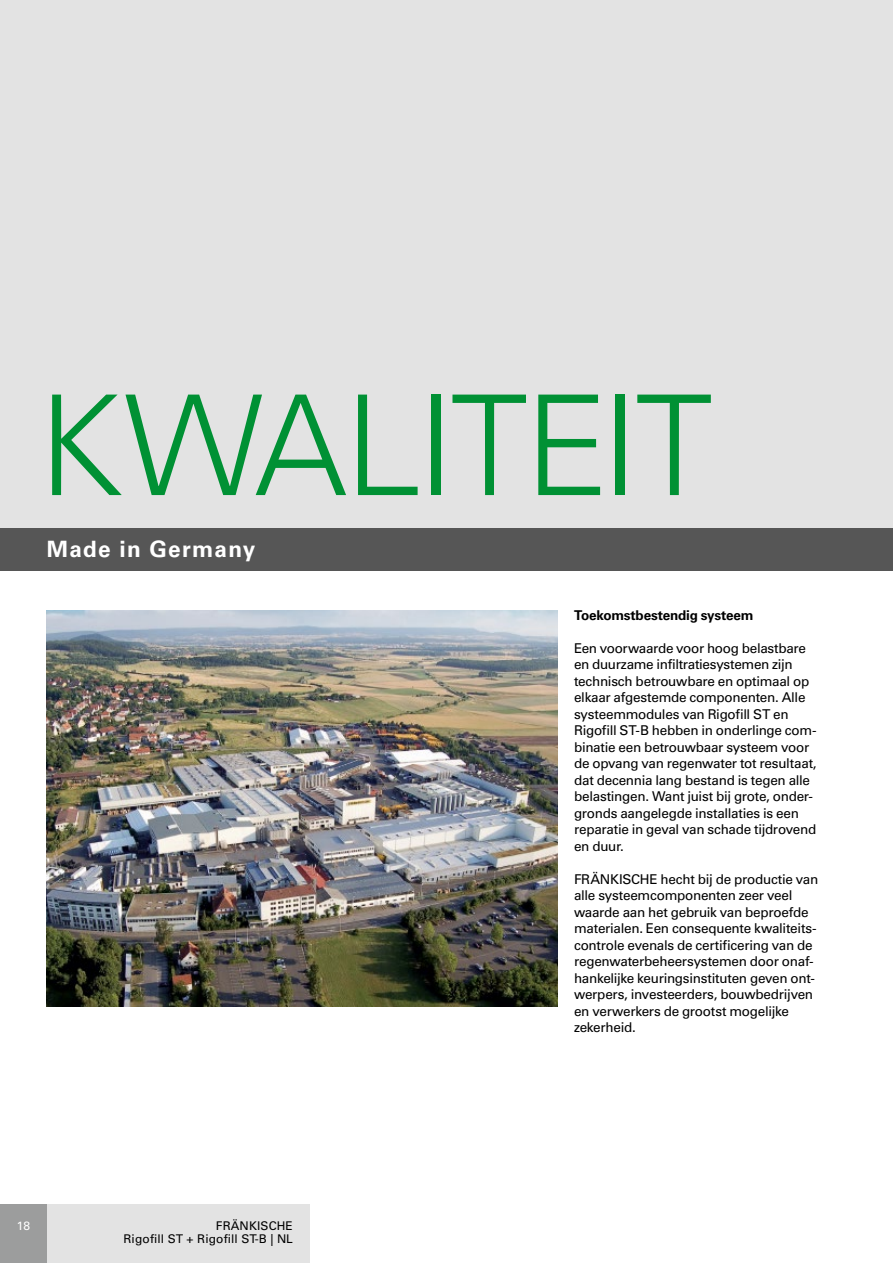
<style>
.page{position:relative;width:893px;height:1263px;background:#fff}
.page>*{position:absolute;margin:0;border:0;box-sizing:border-box;transform-origin:0 0}
.t1{font:300 139.2px "Univers";letter-spacing:-.03em;color:#009134}
.t2{font:700 22.5px "Univers";letter-spacing:.055em;color:#fff}
.t3{font:13.5px/16.5px "Univers";letter-spacing:-.02em;color:#000}
.t4{font:700 13.5px "Univers";letter-spacing:-.015em;color:#000}
.t5{font:12px/13.5px "Univers";letter-spacing:.01em;color:#000;text-align:right}
.t6{font:12px "Univers";color:#fff}
</style>
<div class="page">
<div style="left:0;top:0;width:893px;height:571px;background:#e3e3e3"></div>
<div style="left:0;top:528px;width:893px;height:43px;background:#565656"></div>
<img style="left:47px;top:610px;width:510px;height:397px">
<div style="left:0;top:1204px;width:310px;height:59px;background:#e3e3e3"></div>
<div style="left:0;top:1204px;width:47px;height:59px;background:#9c9d9d"></div>
<h1 class="t1" style="left:37px;top:362px;width:677px">KWALITEIT</h1>
<h2 class="t2" style="left:47px;top:536px;width:210px">Made in Germany</h2>
<p class="t6" style="left:17px;top:1218px;width:15px">18</p>
<p class="t5" style="left:124px;top:1219px;width:171px">FRÄNKISCHE<br>Rigofill ST + Rigofill ST-B | NL</p>
<p class="t4" style="left:574px;top:607px;width:181px">Toekomstbestendig systeem</p>
<p class="t3" style="left:574px;top:640px;width:244px">Een voorwaarde voor hoog belastbare en duurzame infiltratiesystemen zijn technisch betrouwbare en optimaal op elkaar afgestemde componenten. Alle systeemmodules van Rigofill ST en Rigofill ST-B hebben in onderlinge com&shy;binatie een betrouwbaar systeem voor de opvang van regenwater tot resultaat, dat decennia lang bestand is tegen alle belastingen. Want juist bij grote, onder&shy;gronds aangelegde installaties is een reparatie in geval van schade tijdrovend en duur.</p>
<p class="t3" style="left:574px;top:871px;width:246px">FRÄNKISCHE hecht bij de productie van alle systeemcomponenten zeer veel waarde aan het gebruik van beproefde materialen. Een consequente kwaliteits&shy;controle evenals de certificering van de regenwaterbeheersystemen door onaf&shy;hankelijke keuringsinstituten geven ont&shy;werpers, investeerders, bouwbedrijven en verwerkers de grootst mogelijke zekerheid.</p>
</div>
